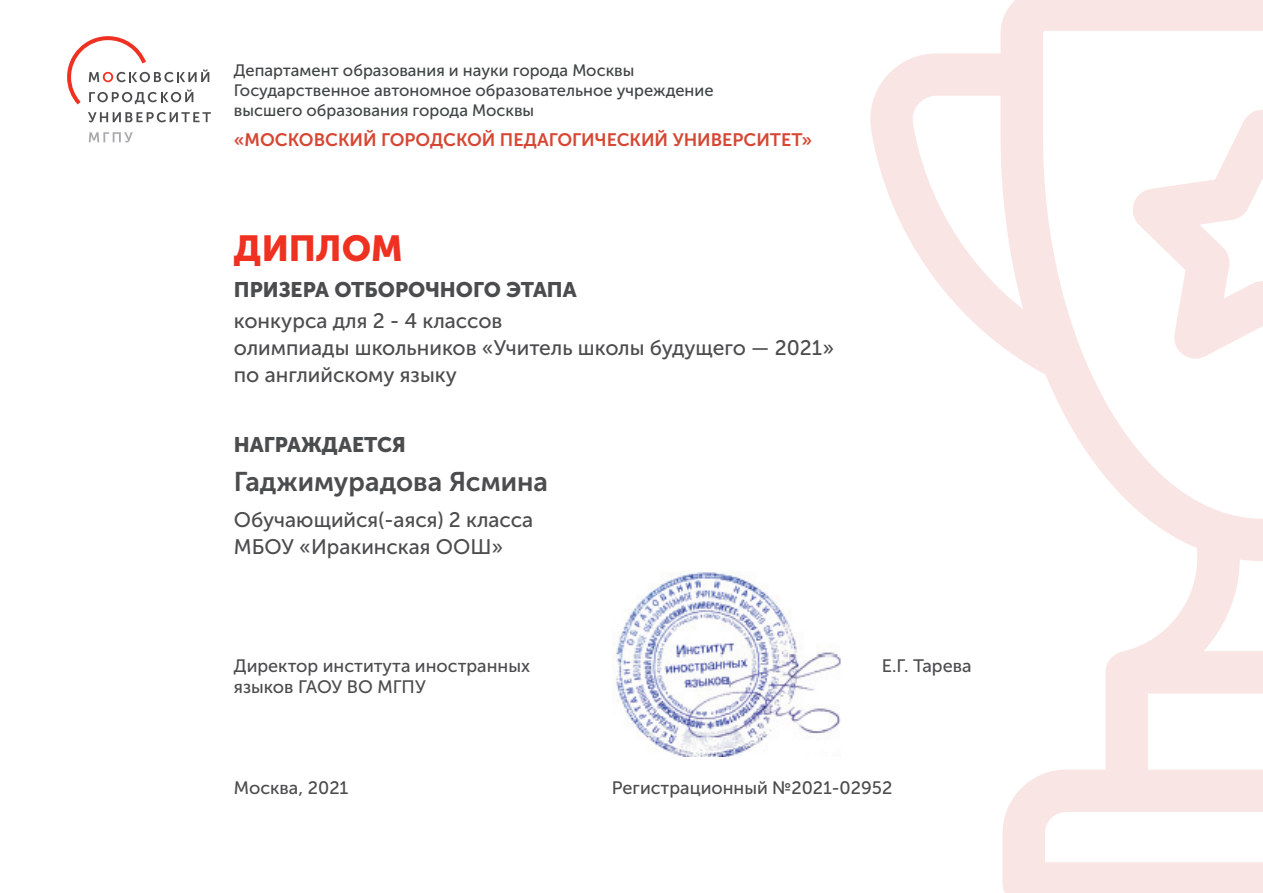
<style>
.page{position:relative;width:1263px;height:893px;background:#fff}
.page>*{position:absolute;margin:0;border:0;box-sizing:border-box;transform-origin:0 0}
.t1{font:36px "Museo Sans Cyrl 900";color:#ef3122}
.t2{font:27px "Museo Sans Cyrl 700";color:#4b4c4d}
.t3{font:21px/27px "Museo Sans Cyrl 500";color:#4b4c4d}
.t4{font:21px "Museo Sans Cyrl 900";color:#4b4c4d}
.t5{font:18px "Museo Sans Cyrl 500";color:#4b4c4d}
.t6{font:18px "Museo Sans Cyrl 700";color:#d64733}
.t7{font:16.5px/19.8px "Museo Sans Cyrl 500";color:#414445}
</style>
<div class="page">
<svg style="left:870px;top:0;width:393px;height:893px"></svg>
<svg style="left:1131px;top:110px;width:132px;height:250px"></svg>
<svg style="left:89px;top:132px;width:44px;height:10px"></svg>
<svg style="left:88px;top:112px;width:123px;height:10px"></svg>
<svg style="left:67px;top:36px;width:142px;height:68px"></svg>
<img style="left:612px;top:572px;width:229px;height:184px">
<p class="t7" style="left:234px;top:61px;width:481px">Департамент образования и науки города Москвы<br>Государственное автономное образовательное учреждение высшего образования города Москвы</p>
<p class="t6" style="left:234px;top:130px;width:580px">«МОСКОВСКИЙ ГОРОДСКОЙ ПЕДАГОГИЧЕСКИЙ УНИВЕРСИТЕТ»</p>
<h1 class="t1" style="left:234px;top:228px;width:170px">ДИПЛОМ</h1>
<p class="t4" style="left:234px;top:278px;width:344px">ПРИЗЕРА ОТБОРОЧНОГО ЭТАПА</p>
<p class="t3" style="left:234px;top:307px;width:602px">конкурса для 2 - 4 классов<br>олимпиады школьников «Учитель школы будущего — 2021» по английскому языку</p>
<p class="t4" style="left:234px;top:432px;width:173px">НАГРАЖДАЕТСЯ</p>
<p class="t2" style="left:234px;top:467px;width:316px">Гаджимурадова Ясмина</p>
<p class="t3" style="left:234px;top:506px;width:301px">Обучающийся(-аяся) 2 класса<br>МБОУ «Иракинская ООШ»</p>
<p class="t5" style="left:234px;top:655px;width:298px">Директор института иностранных</p>
<p class="t5" style="left:882px;top:655px;width:91px">Е.Г. Тарева</p>
<p class="t5" style="left:234px;top:677px;width:193px">языков ГАОУ ВО МГПУ</p>
<p class="t5" style="left:234px;top:778px;width:116px">Москва, 2021</p>
<p class="t5" style="left:612px;top:778px;width:282px">Регистрационный №2021-02952</p>
</div>
